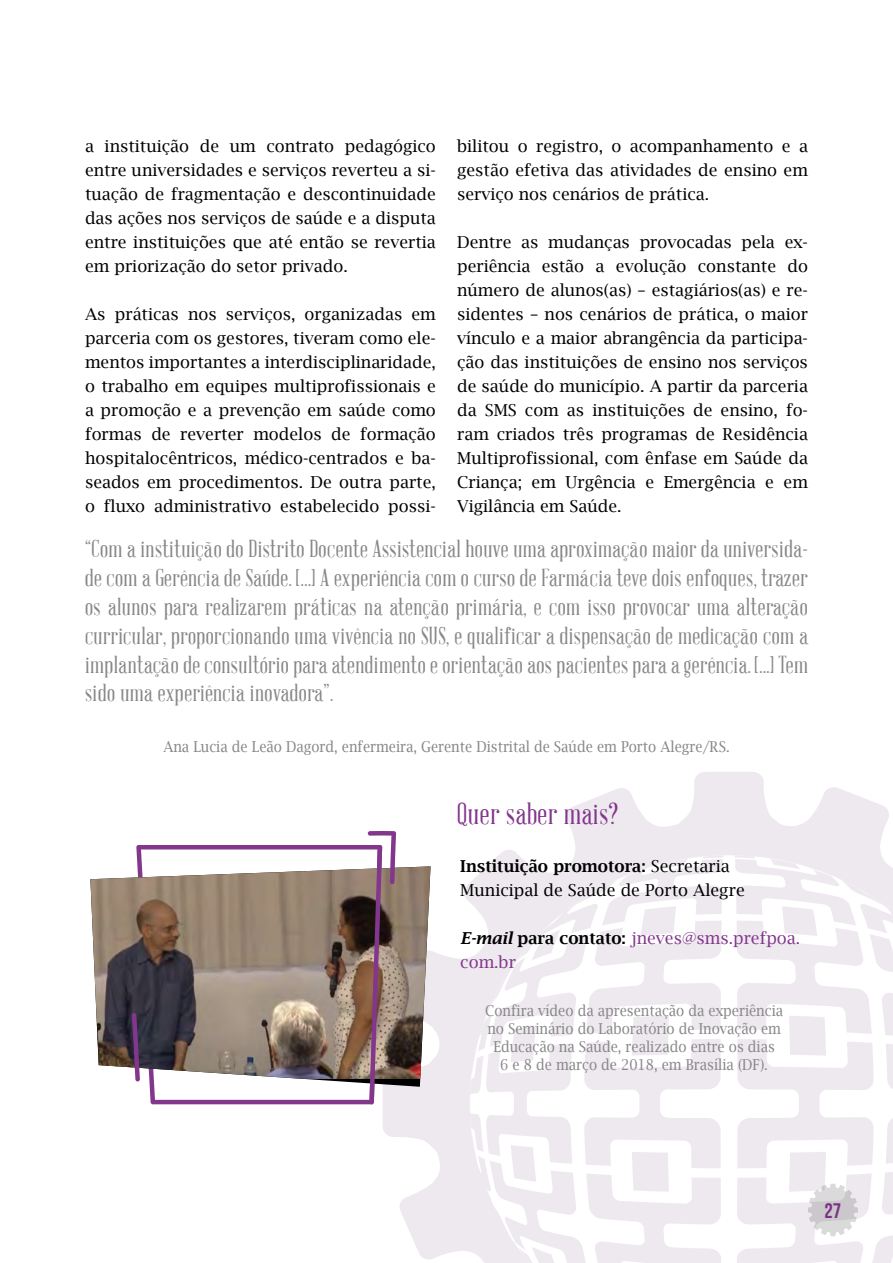
<style>
.page{position:relative;width:893px;height:1263px;background:#fff}
.page>*{position:absolute;margin:0;border:0;box-sizing:border-box;transform-origin:0 0}
.t1{font:30px "Abraham Lincoln";letter-spacing:.02em;color:#82368c}
.t2{font:24px/28.8px "Abraham Lincoln";letter-spacing:.02em;color:#878787;text-align:justify}
.t3{font:700 21px "Bebas Neue";color:#82368c}
.t4{font:16.5px/24px "Lucida Bright";color:#000;text-align:justify}
.t5{font:16.5px/24px "Lucida Bright";color:#82368c}
.t6{font:15px/18px "Lucida Bright";color:#878787;text-align:center;scale:.9 1}
.s1{font-weight:600}
.s2{font-weight:600;font-style:italic;color:#000}
.s3{font-weight:600;color:#000}
</style>
<div class="page">
<svg style="left:383px;top:772px;width:506px;height:487px"></svg>
<svg style="left:724px;top:855px;width:10px;height:404px"></svg>
<svg style="left:470px;top:855px;width:254px;height:408px"></svg>
<svg style="left:734px;top:855px;width:159px;height:408px"></svg>
<svg style="left:136px;top:845px;width:232px;height:259px"></svg>
<svg style="left:136px;top:1079px;width:295px;height:8px"></svg>
<img style="left:90px;top:866px;width:341px;height:213px">
<svg style="left:132px;top:1013px;width:8px;height:68px"></svg>
<svg style="left:368px;top:831px;width:28px;height:273px;background:#91747c"></svg>
<p class="t4" style="left:85px;top:134px;width:352px">a instituição de um contrato pedagógico entre universidades e serviços reverteu a si&shy;tuação de fragmentação e descontinuidade das ações nos serviços de saúde e a disputa entre instituições que até então se revertia em priorização do setor privado.</p>
<p class="t4" style="left:85px;top:302px;width:352px">As práticas nos serviços, organizadas em parceria com os gestores, tiveram como ele&shy;mentos importantes a interdisciplinaridade, o trabalho em equipes multiprofissionais e a promoção e a prevenção em saúde como formas de reverter modelos de formação hospitalocêntricos, médico-centrados e ba&shy;seados em procedimentos. De outra parte, o fluxo administrativo estabelecido possi-</p>
<p class="t4" style="left:457px;top:134px;width:352px">bilitou o registro, o acompanhamento e a gestão efetiva das atividades de ensino em serviço nos cenários de prática.</p>
<p class="t4" style="left:457px;top:230px;width:352px">Dentre as mudanças provocadas pela ex&shy;periência estão a evolução constante do número de alunos(as) – estagiários(as) e re&shy;sidentes – nos cenários de prática, o maior vínculo e a maior abrangência da participa&shy;ção das instituições de ensino nos serviços de saúde do município. A partir da parceria da SMS com as instituições de ensino, fo&shy;ram criados três programas de Residência Multiprofissional, com ênfase em Saúde da Criança; em Urgência e Emergência e em Vigilância em Saúde.</p>
<p class="t2" style="left:85px;top:535px;width:724px">“Com a instituição do Distrito Docente Assistencial houve uma aproximação maior da universida&shy;de com a Gerência de Saúde. [...] A experiência com o curso de Farmácia teve dois enfoques, trazer os alunos para realizarem práticas na atenção primária, e com isso provocar uma alteração curricular, proporcionando uma vivência no SUS, e qualificar a dispensação de medicação com a implantação de consultório para atendimento e orientação aos pacientes para a gerência. [...] Tem sido uma experiência inovadora”.</p>
<p class="t6" style="left:163px;top:737px;width:631px">Ana Lucia de Leão Dagord, enfermeira, Gerente Distrital de Saúde em Porto Alegre/RS.</p>
<h1 class="t1" style="left:457px;top:797px;width:162px">Quer saber mais?</h1>
<p class="t4" style="left:460px;top:854px;width:286px"><span class="s1">Instituição promotora:</span> Secretaria<br>Municipal de Saúde de Porto Alegre</p>
<p class="t5" style="left:460px;top:926px;width:341px"><span class="s2">E-mail</span> <span class="s3">para contato:</span> jneves@sms.prefpoa. com.br</p>
<p class="t6" style="left:485px;top:1001px;width:333px">Confira vídeo da apresentação da experiência no Seminário do Laboratório de Inovação em Educação na Saúde, realizado entre os dias<br>6 e 8 de março de 2018, em Brasília (DF).</p>
<p class="t3" style="left:825px;top:1199px;width:18px">27</p>
</div>
